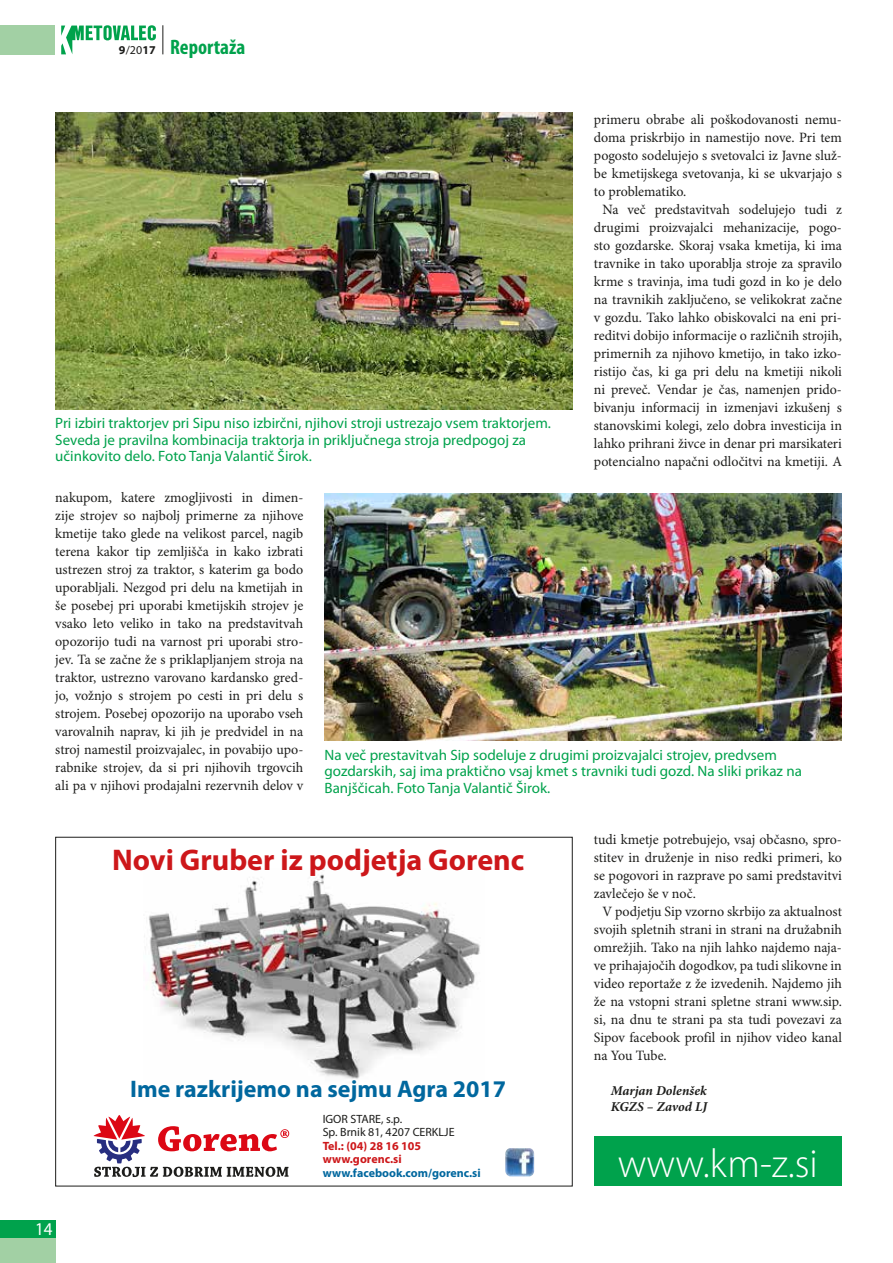
<style>
.page{position:relative;width:893px;height:1263px;background:#fff}
.page>*{position:absolute;margin:0;border:0;box-sizing:border-box;transform-origin:0 0}
.t1{font:300 40.5px "Myriad Pro";letter-spacing:.01em;color:#fff}
.t2{font:700 30px "Myriad Pro";color:#cd171a}
.t3{font:700 24px "Myriad Pro";color:#00679e}
.t4{font:700 condensed 21px "Myriad Pro";color:#00a24c}
.t5{font:18px "Myriad Pro";color:#fff;scale:.95 1}
.t6{font:15px/16.5px "Myriad Pro";color:#00a24c}
.t7{font:14.25px/18px "Minion Pro";color:#1d1d1b;text-align:justify}
.t8{font:italic 700 13.5px/16.2px "Minion Pro";color:#1d1d1b}
.t9{font:12px/13.5px "Myriad Pro";color:#1d1d1b}
.t10{font:700 12px/13.5px "Myriad Pro";color:#cd171a}
.t11{font:700 12px "Myriad Pro";color:#00679e}
.t12{font:700 12px "Myriad Pro";color:#1d1d1b}
.s1{font-weight:400}
</style>
<div class="page">
<div style="left:594px;top:1136px;width:248px;height:50px;background:#00a24c"></div>
<svg style="left:94px;top:1115px;width:195px;height:62px"></svg>
<img style="left:505px;top:1148px;width:27px;height:28px">
<img style="left:149px;top:874px;width:331px;height:205px">
<img style="left:55px;top:113px;width:518px;height:296px">
<img style="left:325px;top:493px;width:517px;height:248px">
<div style="left:0;top:25px;width:55px;height:29px;background:#a2d0a4"></div>
<div style="left:0;top:1237px;width:55px;height:26px;background:#a2d0a4"></div>
<div style="left:0;top:1220px;width:55px;height:17px;background:#00a24c"></div>
<svg style="left:61px;top:25px;width:95px;height:29px"></svg>
<svg style="left:162px;top:25px;width:1px;height:29px"></svg>
<p class="t12" style="left:119px;top:44px;width:39px">9<span class="s1">/20</span>17</p>
<h3 class="t4" style="left:170px;top:36px;width:77px">Reportaža</h3>
<p class="t6" style="left:55px;top:415px;width:497px">Pri izbiri traktorjev pri Sipu niso izbirčni, njihovi stroji ustrezajo vsem traktorjem.<br>Seveda je pravilna kombinacija traktorja in priključnega stroja predpogoj za učinkovito delo. Foto Tanja Valantič Širok.</p>
<p class="t7" style="left:594px;top:111px;width:250px">primeru obrabe ali poškodovanosti nemu-</p>
<p class="t7" style="left:594px;top:129px;width:250px">doma priskrbijo in namestijo nove. Pri tem</p>
<p class="t7" style="left:594px;top:147px;width:250px">pogosto sodelujejo s svetovalci iz Javne služ-</p>
<p class="t7" style="left:594px;top:165px;width:250px">be kmetijskega svetovanja, ki se ukvarjajo s</p>
<p class="t7" style="left:594px;top:183px;width:94px">to problematiko.</p>
<p class="t7" style="left:602px;top:201px;width:241px">Na več predstavitvah sodelujejo tudi z</p>
<p class="t7" style="left:594px;top:219px;width:250px">drugimi proizvajalci mehanizacije, pogo-</p>
<p class="t7" style="left:594px;top:237px;width:250px">sto gozdarske. Skoraj vsaka kmetija, ki ima</p>
<p class="t7" style="left:594px;top:255px;width:250px">travnike in tako uporablja stroje za spravilo</p>
<p class="t7" style="left:594px;top:273px;width:249px">krme s travinja, ima tudi gozd in ko je delo</p>
<p class="t7" style="left:594px;top:291px;width:250px">na travnikih zaključeno, se velikokrat začne</p>
<p class="t7" style="left:594px;top:309px;width:250px">v gozdu. Tako lahko obiskovalci na eni pri-</p>
<p class="t7" style="left:594px;top:327px;width:250px">reditvi dobijo informacije o različnih strojih,</p>
<p class="t7" style="left:594px;top:345px;width:250px">primernih za njihovo kmetijo, in tako izko-</p>
<p class="t7" style="left:594px;top:363px;width:250px">ristijo čas, ki ga pri delu na kmetiji nikoli</p>
<p class="t7" style="left:594px;top:381px;width:250px">ni preveč. Vendar je čas, namenjen prido-</p>
<p class="t7" style="left:594px;top:399px;width:250px">bivanju informacij in izmenjavi izkušenj s</p>
<p class="t7" style="left:594px;top:417px;width:250px">stanovskimi kolegi, zelo dobra investicija in</p>
<p class="t7" style="left:594px;top:435px;width:250px">lahko prihrani živce in denar pri marsikateri</p>
<p class="t7" style="left:594px;top:453px;width:250px">potencialno napačni odločitvi na kmetiji. A</p>
<p class="t7" style="left:55px;top:489px;width:250px">nakupom, katere zmogljivosti in dimen&shy;zije strojev so najbolj primerne za njihove kmetije tako glede na velikost parcel, nagib terena kakor tip zemljišča in kako izbrati ustrezen stroj za traktor, s katerim ga bodo uporabljali. Nezgod pri delu na kmetijah in še posebej pri uporabi kmetijskih strojev je vsako leto veliko in tako na predstavitvah opozorijo tudi na varnost pri uporabi stro&shy;jev. Ta se začne že s priklapljanjem stroja na traktor, ustrezno varovano kardansko gred&shy;jo, vožnjo s strojem po cesti in pri delu s strojem. Posebej opozorijo na uporabo vseh varovalnih naprav, ki jih je predvidel in na stroj namestil proizvajalec, in povabijo upo&shy;rabnike strojev, da si pri njihovih trgovcih ali pa v njihovi prodajalni rezervnih delov v</p>
<p class="t6" style="left:325px;top:747px;width:479px">Na več prestavitvah Sip sodeluje z drugimi proizvajalci strojev, predvsem gozdarskih, saj ima praktično vsaj kmet s travniki tudi gozd. Na sliki prikaz na<br>Banjščicah. Foto Tanja Valantič Širok.</p>
<h2 class="t2" style="left:112px;top:843px;width:414px">Novi Gruber iz podjetja Gorenc</h2>
<p class="t5" style="left:35px;top:1219px;width:20px">14</p>
<h3 class="t3" style="left:130px;top:1075px;width:377px">Ime razkrijemo na sejmu Agra 2017</h3>
<p class="t9" style="left:323px;top:1112px;width:133px">IGOR STARE, s.p.<br>Sp. Brnik 81, 4207 CERKLJE</p>
<p class="t10" style="left:323px;top:1139px;width:100px">Tel.: (04) 28 16 105 www.gorenc.si</p>
<p class="t11" style="left:323px;top:1166px;width:160px">www.facebook.com/gorenc.si</p>
<p class="t7" style="left:594px;top:831px;width:250px">tudi kmetje potrebujejo, vsaj občasno, spro-</p>
<p class="t7" style="left:594px;top:849px;width:250px">stitev in druženje in niso redki primeri, ko</p>
<p class="t7" style="left:594px;top:867px;width:250px">se pogovori in razprave po sami predstavitvi</p>
<p class="t7" style="left:594px;top:885px;width:103px">zavlečejo še v noč.</p>
<p class="t7" style="left:602px;top:903px;width:241px">V podjetju Sip vzorno skrbijo za aktualnost</p>
<p class="t7" style="left:594px;top:921px;width:250px">svojih spletnih strani in strani na družabnih</p>
<p class="t7" style="left:594px;top:939px;width:250px">omrežjih. Tako na njih lahko najdemo naja-</p>
<p class="t7" style="left:594px;top:957px;width:250px">ve prihajajočih dogodkov, pa tudi slikovne in</p>
<p class="t7" style="left:594px;top:975px;width:250px">video reportaže z že izvedenih. Najdemo jih</p>
<p class="t7" style="left:594px;top:993px;width:250px">že na vstopni strani spletne strani www.sip.</p>
<p class="t7" style="left:594px;top:1011px;width:249px">si, na dnu te strani pa sta tudi povezavi za</p>
<p class="t7" style="left:594px;top:1029px;width:250px">Sipov facebook profil in njihov video kanal</p>
<p class="t7" style="left:594px;top:1047px;width:74px">na You Tube.</p>
<p class="t8" style="left:611px;top:1083px;width:98px">Marjan Dolenšek<br>KGZS – Zavod LJ</p>
<h1 class="t1" style="left:618px;top:1141px;width:202px">www.km-z.si</h1>
</div>
